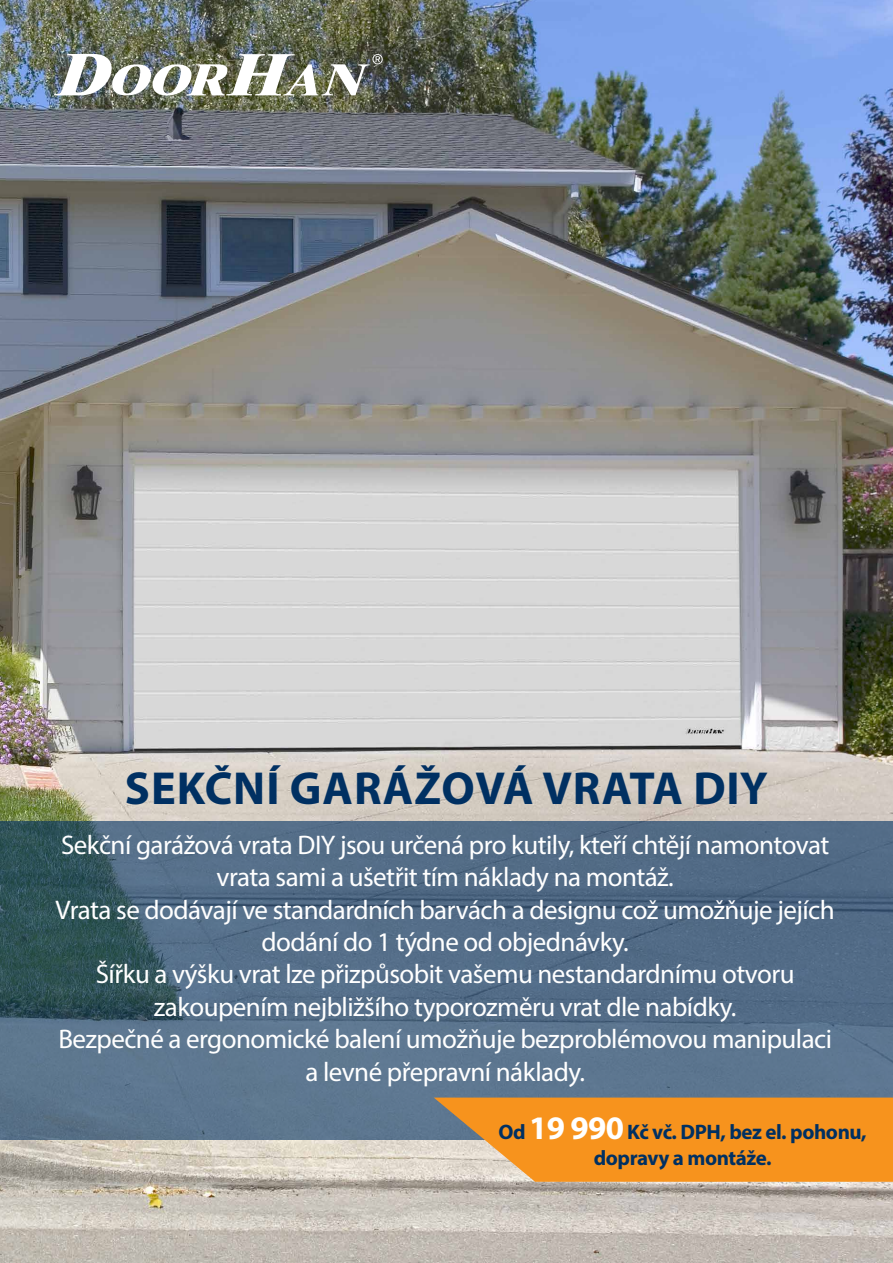
<style>
.page{position:relative;width:893px;height:1263px;background:#fff}
.page>*{position:absolute;margin:0;border:0;box-sizing:border-box;transform-origin:0 0}
.t1{font:700 46.5px "Myriad Pro";letter-spacing:.02em;color:#003062}
.t2{font:27px/32.4px "Myriad Pro";letter-spacing:-.02em;color:#fff;text-align:center}
.t3{font:700 21px/25.2px "Myriad Pro";letter-spacing:-.02em;color:#003062;text-align:center}
.s1{font-size:33px;color:#fff}
</style>
<div class="page">
<img style="left:0;top:0;width:893px;height:1263px">
<img style="left:54px;top:54px;width:329px;height:41px">
<svg style="left:0;top:821px;width:893px;height:319px;background:#516c84"></svg>
<svg style="left:434px;top:1097px;width:459px;height:85px;background:#ee9731"></svg>
<h1 class="t1" style="left:125px;top:758px;width:644px">SEKČNÍ GARÁŽOVÁ VRATA DIY</h1>
<p class="t2" style="left:56px;top:828px;width:781px">Sekční garážová vrata DIY jsou určená pro kutily, kteří chtějí namontovat vrata sami a ušetřit tím náklady na montáž.<br>Vrata se dodávají ve standardních barvách a designu což umožňuje jejích dodání do 1 týdne od objednávky.<br>Šířku a výšku vrat lze přizpůsobit vašemu nestandardnímu otvoru zakoupením nejbližšího typorozměru vrat dle nabídky.<br>Bezpečné a ergonomické balení umožňuje bezproblémovou manipulaci a levné přepravní náklady.</p>
<p class="t3" style="left:499px;top:1119px;width:370px">Od <span class="s1">19 990</span> Kč vč. DPH, bez el. pohonu, dopravy a montáže.</p>
</div>
